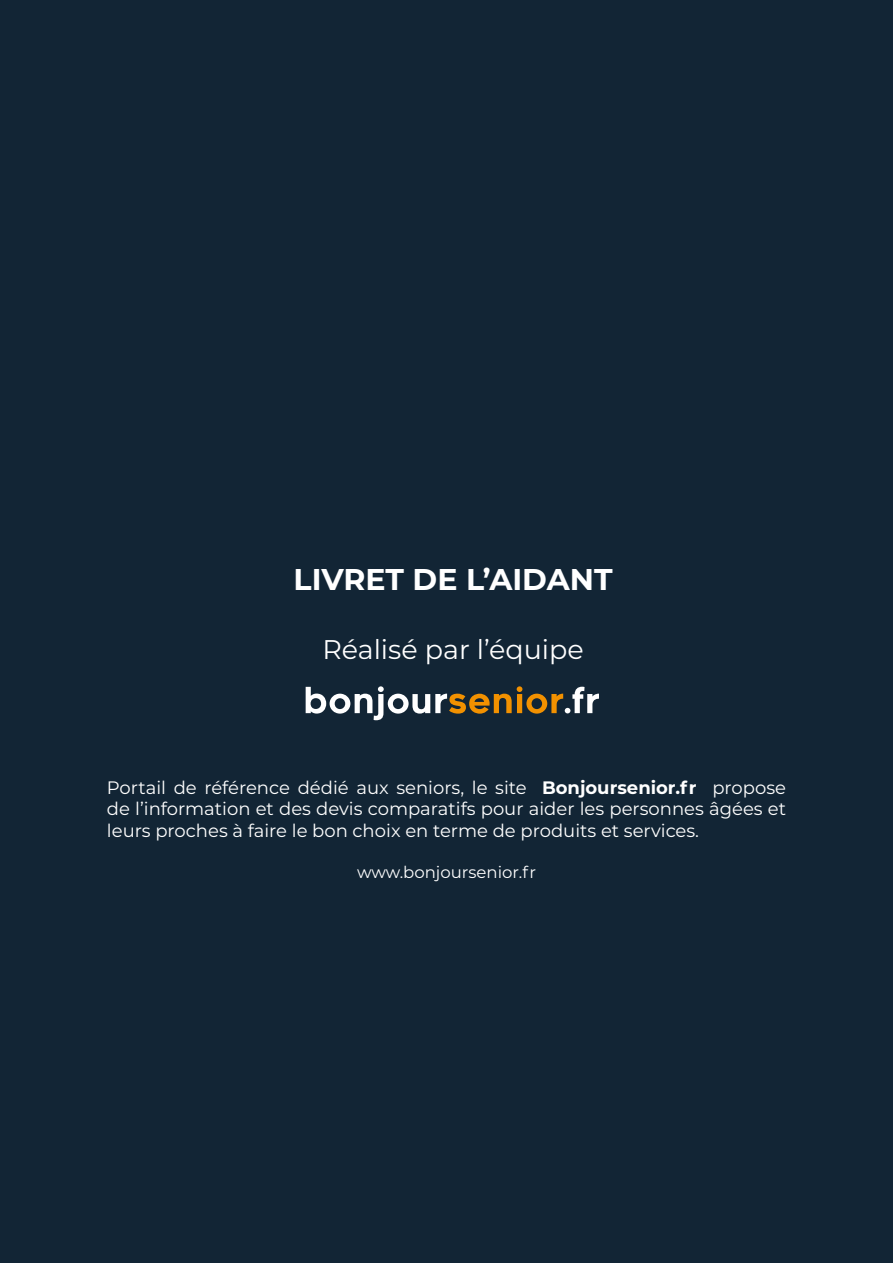
<style>
.page{position:relative;width:893px;height:1263px;background:#fff}
.page>*{position:absolute;margin:0;border:0;box-sizing:border-box;transform-origin:0 0}
.t1{font:700 30px "Montserrat";color:#fff}
.t2{font:27px "Montserrat";color:#fff}
.t3{font:18px/21.6px "Montserrat";color:#fff;text-align:justify}
.t4{font:16.5px "Montserrat";color:#fff}
.s1{font-weight:700}
</style>
<div class="page">
<div style="left:1px;top:0;width:892px;height:1263px;background:#122535"></div>
<svg style="left:306px;top:686px;width:293px;height:34px"></svg>
<svg style="left:0;top:0;width:1px;height:113px"></svg>
<p class="t1" style="left:294px;top:558px;width:320px">LIVRET DE L’AIDANT</p>
<p class="t2" style="left:322px;top:631px;width:263px">Réalisé par l’équipe</p>
<p class="t3" style="left:107px;top:776px;width:681px">Portail de référence dédié aux seniors, le site <span class="s1">Bonjoursenior.fr</span> propose de l’information et des devis comparatifs pour aider les personnes âgées et leurs proches à faire le bon choix en terme de produits et services.</p>
<p class="t4" style="left:357px;top:861px;width:180px">www.bonjoursenior.fr</p>
</div>
